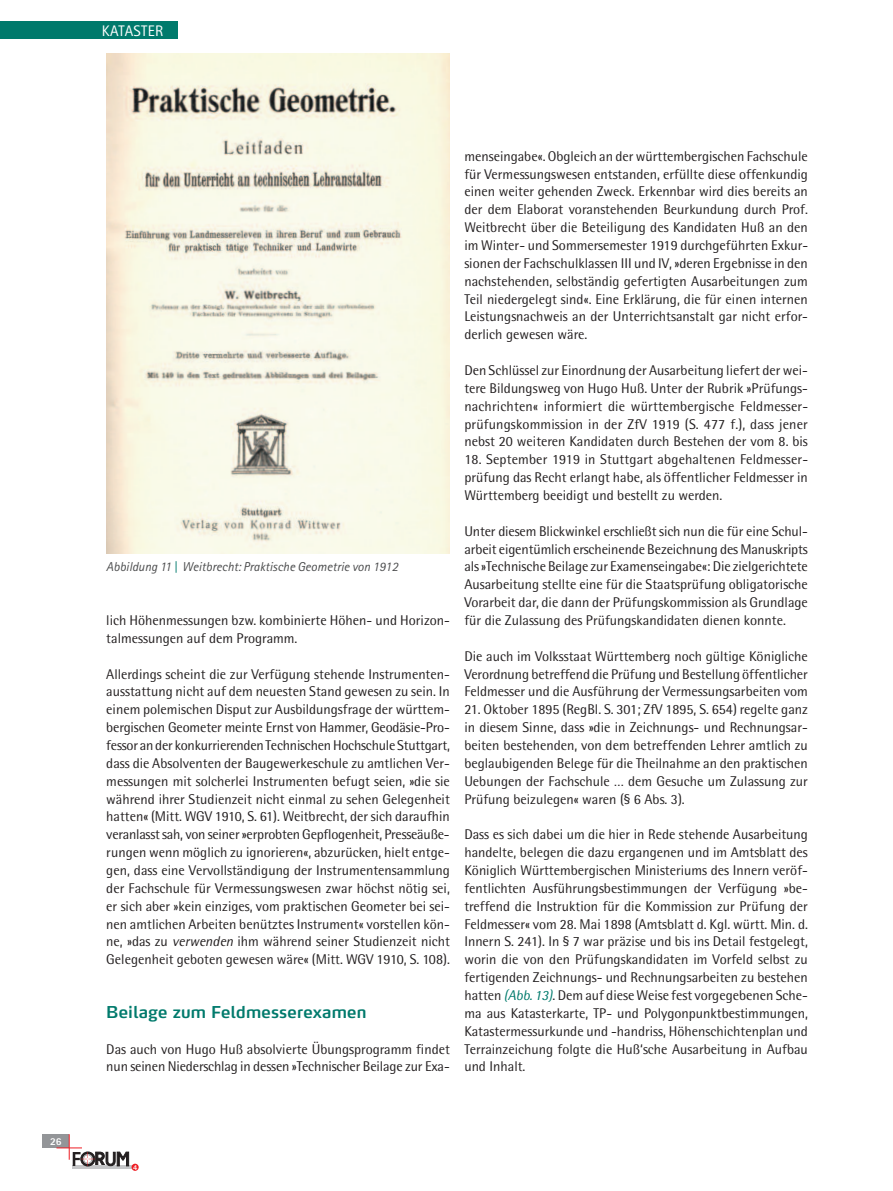
<style>
.page{position:relative;width:893px;height:1191px;background:#fff}
.page>*{position:absolute;margin:0;border:0;box-sizing:border-box;transform-origin:0 0}
.t1{font:600 16.2px "Max";letter-spacing:.01em;color:#007a6c}
.t2{font:15.3px "Rotis Sans Serif";letter-spacing:.02em;color:#fff}
.t3{font:14.1px/17.9px "Rotis Semi Sans";color:#231f20;text-align:justify}
.t4{font:italic 12.9px "Rotis Sans Serif";color:#4b4c4d}
.t5{font:800 10.5px "Rotis Sans Serif";color:#fff}
.t6{font:800 7.5px "Rotis Sans Serif";color:#fff}
.s1{color:#007a6c}
.s2{font-style:italic}
.s3{font-style:italic;color:#007a6c}
</style>
<div class="page">
<img style="left:106px;top:54px;width:344px;height:499px">
<div style="left:43px;top:1134px;width:26px;height:14px;background:#939598"></div>
<hr style="left:73px;top:1166px;width:60px;height:3px;background:#c5c6c8">
<div style="left:132px;top:1163px;width:7px;height:7px;background:#ee1d23;border-radius:50%"></div>
<svg style="left:56px;top:1134px;width:73px;height:32px"></svg>
<div style="left:0;top:21px;width:178px;height:18px;background:#007a6c"></div>
<p class="t2" style="left:102px;top:25px;width:63px">KATASTER</p>
<p class="t5" style="left:50px;top:1137px;width:13px">26</p>
<p class="t4" style="left:106px;top:562px;width:293px">Abbildung 11 <span class="s1">|</span> Weitbrecht: Praktische Geometrie von 1912</p>
<p class="t3" style="left:106px;top:612px;width:345px">lich Höhenmessungen bzw. kombinierte Höhen- und Horizon&shy;talmessungen auf dem Programm.</p>
<p class="t3" style="left:106px;top:666px;width:345px">Allerdings scheint die zur Verfügung stehende Instrumenten&shy;ausstattung nicht auf dem neuesten Stand gewesen zu sein. In einem polemischen Disput zur Ausbildungsfrage der württem&shy;bergischen Geometer meinte Ernst von Hammer, Geodäsie-Pro&shy;fessor ander konkurrierendenTechnischenHochschule Stuttgart, dass die Absolventen der Baugewerkeschule zu amtlichen Ver&shy;messungen mit solcherlei Instrumenten befugt seien, »die sie während ihrer Studienzeit nicht einmal zu sehen Gelegenheit hatten« (Mitt. WGV 1910, S. 61). Weitbrecht, der sich daraufhin veranlasst sah, von seiner »erprobten Gepflogenheit, Presseäuße&shy;rungen wenn möglich zu ignorieren«, abzurücken, hielt entge&shy;gen, dass eine Vervollständigung der Instrumentensammlung der Fachschule für Vermessungswesen zwar höchst nötig sei, er sich aber »kein einziges, vom praktischen Geometer bei sei&shy;nen amtlichen Arbeiten benütztes Instrument« vorstellen kön&shy;ne, »das zu <span class="s2">verwenden</span> ihm während seiner Studienzeit nicht Gelegenheit geboten gewesen wäre« (Mitt. WGV 1910, S. 108).</p>
<p class="t1" style="left:106px;top:1005px;width:262px">Beilage zum Feldmesserexamen</p>
<p class="t3" style="left:106px;top:1041px;width:345px">Das auch von Hugo Huß absolvierte Übungsprogramm findet nun seinen Niederschlag in dessen »Technischer Beilage zur Exa-</p>
<p class="t3" style="left:464px;top:148px;width:345px">menseingabe«. Obgleich an der württembergischen Fachschule für Vermessungswesen entstanden, erfüllte diese offenkundig einen weiter gehenden Zweck. Erkennbar wird dies bereits an der dem Elaborat voranstehenden Beurkundung durch Prof.<br>Weitbrecht über die Beteiligung des Kandidaten Huß an den im Winter- und Sommersemester 1919 durchgeführten Exkur&shy;sionen der Fachschulklassen III und IV, »deren Ergebnisse in den nachstehenden, selbständig gefertigten Ausarbeitungen zum Teil niedergelegt sind«. Eine Erklärung, die für einen internen Leistungsnachweis an der Unterrichtsanstalt gar nicht erfor&shy;derlich gewesen wäre.</p>
<p class="t3" style="left:464px;top:363px;width:345px">Den Schlüssel zur Einordnung der Ausarbeitung liefert der wei&shy;tere Bildungsweg von Hugo Huß. Unter der Rubrik »Prüfungs&shy;nachrichten« informiert die württembergische Feldmesser&shy;prüfungskommission in der ZfV 1919 (S. 477 f.), dass jener nebst 20 weiteren Kandidaten durch Bestehen der vom 8. bis</p>
<p class="t3" style="left:464px;top:452px;width:345px">18. September 1919 in Stuttgart abgehaltenen Feldmesser&shy;prüfung das Recht erlangt habe, als öffentlicher Feldmesser in Württemberg beeidigt und bestellt zu werden.</p>
<p class="t3" style="left:464px;top:523px;width:345px">Unter diesem Blickwinkel erschließt sich nun die für eine Schul&shy;arbeit eigentümlich erscheinende Bezeichnung des Manuskripts als »Technische Beilage zur Examenseingabe«: Die zielgerichtete Ausarbeitung stellte eine für die Staatsprüfung obligatorische Vorarbeit dar, die dann der Prüfungskommission als Grundlage für die Zulassung des Prüfungskandidaten dienen konnte.</p>
<p class="t3" style="left:464px;top:648px;width:345px">Die auch im Volksstaat Württemberg noch gültige Königliche Verordnung betreffend die Prüfung und Bestellung öffentlicher Feldmesser und die Ausführung der Vermessungsarbeiten vom</p>
<p class="t3" style="left:464px;top:702px;width:345px">21. Oktober 1895 (RegBl. S. 301; ZfV 1895, S. 654) regelte ganz in diesem Sinne, dass »die in Zeichnungs- und Rechnungsar&shy;beiten bestehenden, von dem betreffenden Lehrer amtlich zu beglaubigenden Belege für die Theilnahme an den praktischen Uebungen der Fachschule … dem Gesuche um Zulassung zur Prüfung beizulegen« waren (§ 6 Abs. 3).</p>
<p class="t3" style="left:464px;top:827px;width:345px">Dass es sich dabei um die hier in Rede stehende Ausarbeitung handelte, belegen die dazu ergangenen und im Amtsblatt des Königlich Württembergischen Ministeriums des Innern veröf&shy;fentlichten Ausführungsbestimmungen der Verfügung »be&shy;treffend die Instruktion für die Kommission zur Prüfung der Feldmesser« vom 28. Mai 1898 (Amtsblatt d. Kgl. württ. Min. d.<br>Innern S. 241). In § 7 war präzise und bis ins Detail festgelegt, worin die von den Prüfungskandidaten im Vorfeld selbst zu fertigenden Zeichnungs- und Rechnungsarbeiten zu bestehen hatten <span class="s3">(Abb. 13)</span>. Dem auf diese Weise fest vorgegebenen Sche&shy;ma aus Katasterkarte, TP- und Polygonpunktbestimmungen, Katastermessurkunde und -handriss, Höhenschichtenplan und Terrainzeichung folgte die Huß‘sche Ausarbeitung in Aufbau und Inhalt.</p>
<p class="t6" style="left:133px;top:1164px;width:6px">4</p>
</div>
